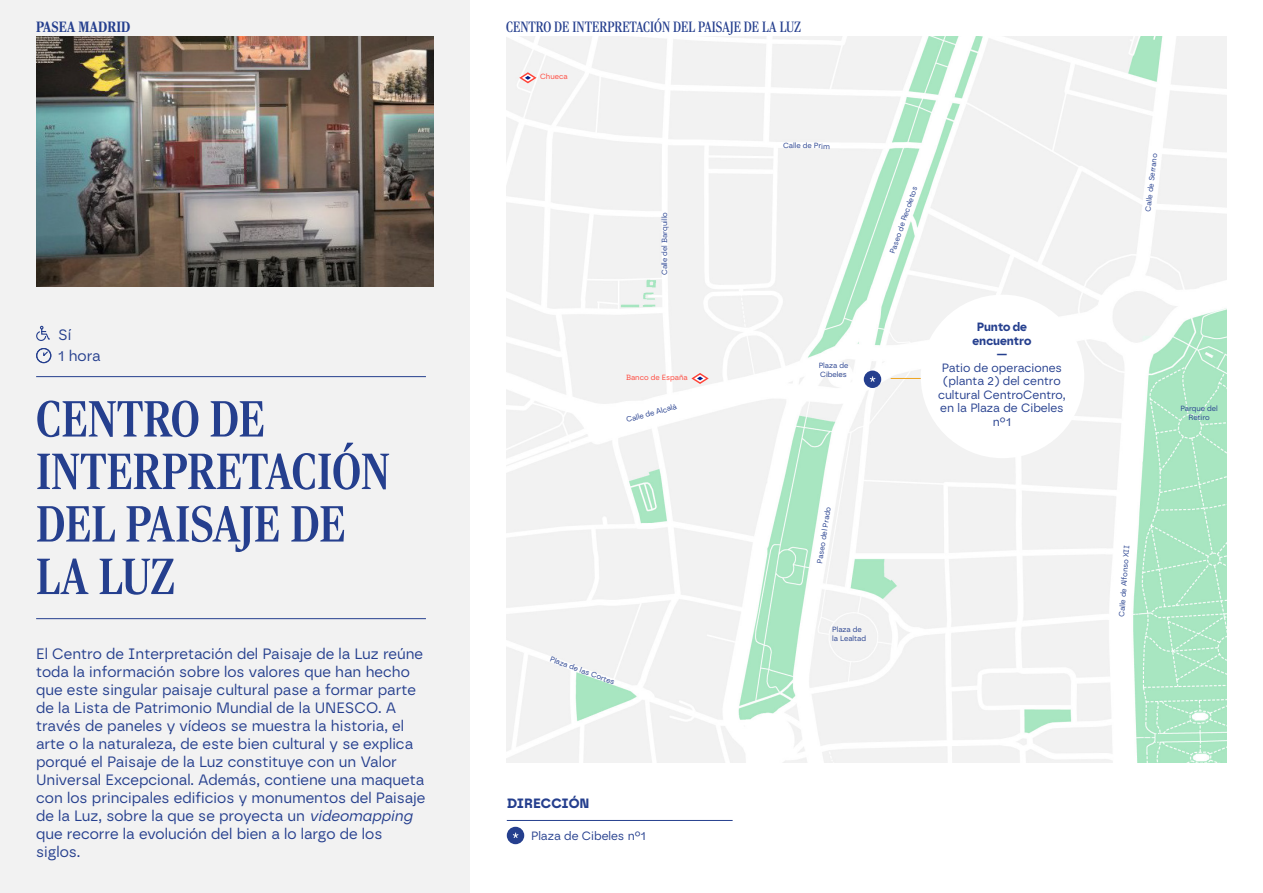
<style>
.page{position:relative;width:1263px;height:893px;background:#fff}
.page>*{position:absolute;margin:0;border:0;box-sizing:border-box;transform-origin:0 0}
.Titulo_Mayusculas{font:500 51px/52.5px "Rocky Cond";color:#253f8e}
.texto_introductorio{font:15px/18px "Borna";color:#253f8e}
.t1{font:15px "Rocky Cond";color:#253f8e}
.t2{font:700 15px "Rocky Cond";color:#253f8e}
.t3{font:700 13.5px "Borna";color:#253f8e}
.Leyenda{font:12px/13.5px "Borna";color:#253f8e;text-align:center}
.t4{font:700 12px "Borna";color:#253f8e}
.Calles_mapa{font:7.5px/9px "Borna";color:#253f8e}
.Calles_mapa-2{font:7.5px "Borna";color:#ff4338}
.s1{font-style:italic}
</style>
<div class="page">
<div style="left:0;top:0;width:470px;height:893px;background:#f2f2f2"></div>
<img style="left:36px;top:36px;width:398px;height:251px">
<hr style="left:36px;top:376px;width:390px;height:1px;background:#253f8e">
<hr style="left:36px;top:618px;width:390px;height:1px;background:#253f8e">
<svg style="left:36px;top:325px;width:14px;height:16px"></svg>
<div style="left:36px;top:348px;width:15px;height:15px;border:1px solid #253f8e;border-radius:50%"></div>
<svg style="left:43px;top:350px;width:6px;height:6px"></svg>
<img style="left:506px;top:36px;width:721px;height:726px">
<hr style="left:507px;top:820px;width:226px;height:1px;background:#253f8e">
<div style="left:507px;top:827px;width:17px;height:17px;background:#253f8e;border-radius:50%"></div>
<svg style="left:513px;top:833px;width:5px;height:5px"></svg>
<div style="left:864px;top:371px;width:17px;height:17px;background:#253f8e;border-radius:50%"></div>
<svg style="left:870px;top:376px;width:5px;height:6px"></svg>
<div style="left:921px;top:295px;width:163px;height:163px;background:#fff;border-radius:50%"></div>
<hr style="left:891px;top:378px;width:30px;height:1px;background:#eda41f">
<svg style="left:690px;top:372px;width:19px;height:13px"></svg>
<svg style="left:518px;top:71px;width:19px;height:13px"></svg>
<p class="t2" style="left:36px;top:18px;width:96px">PASEA MADRID</p>
<p class="texto_introductorio" style="left:58px;top:325px;width:15px">Sí</p>
<p class="texto_introductorio" style="left:58px;top:347px;width:44px">1 hora</p>
<p class="Titulo_Mayusculas" style="left:36px;top:393px;width:355px">CENTRO DE<br>INTERPRETACIÓN<br>DEL PAISAJE DE<br>LA LUZ</p>
<p class="texto_introductorio" style="left:36px;top:644px;width:391px">El Centro de Interpretación del Paisaje de la Luz reúne toda la información sobre los valores que han hecho que este singular paisaje cultural pase a formar parte de la Lista de Patrimonio Mundial de la UNESCO. A través de paneles y vídeos se muestra la historia, el arte o la naturaleza, de este bien cultural y se explica porqué el Paisaje de la Luz constituye con un Valor Universal Excepcional. Además, contiene una maqueta con los principales edificios y monumentos del Paisaje de la Luz, sobre la que se proyecta un <span class="s1">videomapping </span>que recorre la evolución del bien a lo largo de los siglos.</p>
<p class="t1" style="left:506px;top:18px;width:297px">CENTRO DE INTERPRETACIÓN DEL PAISAJE DE LA LUZ</p>
<p class="Calles_mapa-2" style="left:540px;top:72px;width:29px">Chueca</p>
<p class="Calles_mapa" style="left:660px;top:275px;width:65px;rotate:-90deg">Calle del Barquillo</p>
<p class="Calles_mapa-2" style="left:626px;top:373px;width:63px">Banco de España</p>
<p class="Calles_mapa" style="left:625px;top:415px;width:53px;rotate:-15deg">Calle de Alcalá</p>
<p class="Calles_mapa" style="left:783px;top:141px;width:48px;rotate:1deg">Calle de Prim</p>
<p class="Calles_mapa" style="left:819px;top:361px;width:31px">Plaza de<br>Cibeles</p>
<p class="Calles_mapa" style="left:888px;top:252px;width:72px;rotate:-71deg">Paseo de Recoletos</p>
<p class="t4" style="left:977px;top:320px;width:52px">Punto de</p>
<p class="t4" style="left:972px;top:333px;width:60px">encuentro</p>
<p class="t4" style="left:996px;top:347px;width:13px">—</p>
<p class="Leyenda" style="left:938px;top:361px;width:129px">Patio de operaciones (planta 2) del centro cultural CentroCentro, en la Plaza de Cibeles nº1</p>
<p class="Calles_mapa" style="left:552px;top:654px;width:70px;rotate:20deg">Plaza de las Cortes</p>
<p class="Calles_mapa" style="left:815px;top:562px;width:59px;rotate:-81deg">Paseo del Prado</p>
<p class="Calles_mapa" style="left:832px;top:625px;width:35px">Plaza de la Lealtad</p>
<p class="t3" style="left:507px;top:795px;width:84px">DIRECCIÓN</p>
<p class="Leyenda" style="left:531px;top:829px;width:116px">Plaza de Cibeles nº1</p>
<p class="Calles_mapa" style="left:1144px;top:211px;width:60px;rotate:-84deg">Calle de Serrano</p>
<p class="Calles_mapa" style="left:1117px;top:617px;width:73px;rotate:-86deg">Calle de Alfonso XII</p>
<p class="Calles_mapa" style="left:1180px;top:404px;width:39px;text-align:center">Parque del<br>Retiro</p>
</div>
